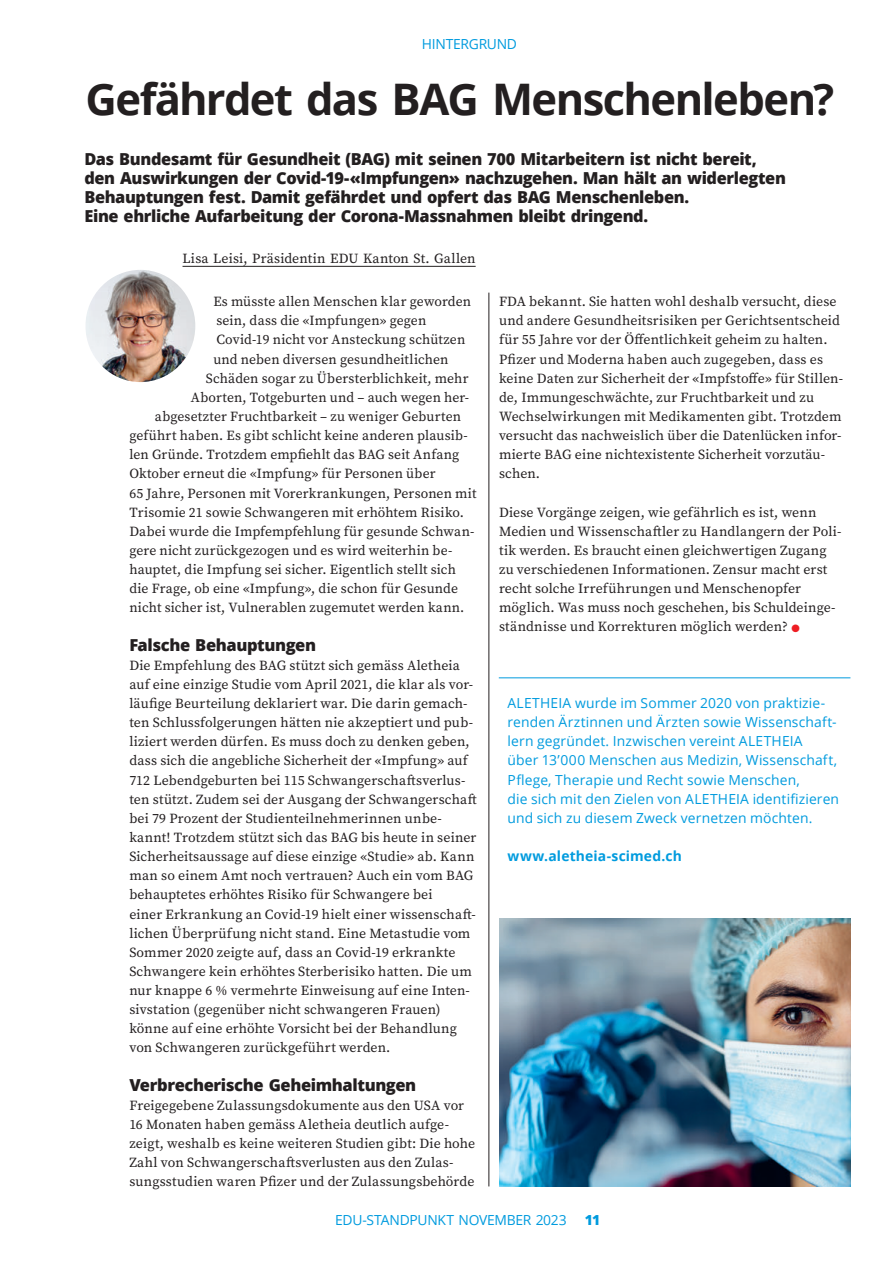
<style>
.page{position:relative;width:893px;height:1263px;background:#fff}
.page>*{position:absolute;margin:0;border:0;box-sizing:border-box;transform-origin:0 0}
.t1{font:700 43.5px "Open Sans";letter-spacing:-.035em;color:#231f20}
.t2{font:800 16.5px/19.2px "Open Sans";letter-spacing:-.025em;color:#231f20}
.t3{font:13.8px/19.2px "Source Serif Pro";letter-spacing:.01em;color:#231f20}
.t4{font:13.8px/19.2px "Open Sans";letter-spacing:.01em;color:#009bde}
.t5{font:13.8px "Open Sans";letter-spacing:-.02em;color:#009bde}
.t6{font:700 13.8px "Open Sans";letter-spacing:.01em;color:#009bde}
.t7{font:800 13.8px "Open Sans";color:#009bde}
.s1{color:#ee1d23}
</style>
<div class="page">
<hr style="left:183px;top:266px;width:293px;height:1px;background:#231f20">
<hr style="left:489px;top:293px;width:1px;height:893px;background:#231f20">
<img style="left:86px;top:270px;width:109px;height:112px">
<img style="left:499px;top:918px;width:351px;height:268px">
<hr style="left:499px;top:677px;width:351px;height:1px;background:#009bde">
<p class="t5" style="left:422px;top:34px;width:97px">HINTERGRUND</p>
<h1 class="t1" style="left:85px;top:69px;width:750px">Gefährdet das BAG Menschenleben?</h1>
<p class="t2" style="left:84px;top:148px;width:703px">Das Bundesamt für Gesundheit (BAG) mit seinen 700 Mitarbeitern ist nicht bereit, den Auswirkungen der Covid-19-«Impfungen» nachzugehen. Man hält an widerlegten Behauptungen fest. Damit gefährdet und opfert das BAG Menschenleben.<br>Eine ehrliche Aufarbeitung der Corona-Massnahmen bleibt dringend.</p>
<p class="t3" style="left:183px;top:249px;width:295px">Lisa Leisi, Präsidentin EDU Kanton St. Gallen</p>
<p class="t3" style="left:213px;top:292px;width:259px">Es müsste allen Menschen klar geworden</p>
<p class="t3" style="left:216px;top:311px;width:212px">sein, dass die «Impfungen» gegen</p>
<p class="t3" style="left:216px;top:330px;width:250px">Covid-19 nicht vor Ansteckung schützen</p>
<p class="t3" style="left:213px;top:349px;width:237px">und neben diversen gesundheitlichen</p>
<p class="t3" style="left:206px;top:368px;width:264px">Schäden sogar zu Übersterblichkeit, mehr</p>
<p class="t3" style="left:191px;top:388px;width:280px">Aborten, Totgeburten und – auch wegen her-</p>
<p class="t3" style="left:155px;top:407px;width:308px">abgesetzter Fruchtbarkeit – zu weniger Geburten</p>
<p class="t3" style="left:129px;top:426px;width:340px">geführt haben. Es gibt schlicht keine anderen plausib-</p>
<p class="t3" style="left:129px;top:445px;width:331px">len Gründe. Trotzdem empfiehlt das BAG seit Anfang</p>
<p class="t3" style="left:129px;top:464px;width:308px">Oktober erneut die «Impfung» für Personen über</p>
<p class="t3" style="left:129px;top:483px;width:349px">65 Jahre, Personen mit Vorerkrankungen, Personen mit</p>
<p class="t3" style="left:129px;top:502px;width:336px">Trisomie 21 sowie Schwangeren mit erhöhtem Risiko.</p>
<p class="t3" style="left:129px;top:522px;width:346px">Dabei wurde die Impfempfehlung für gesunde Schwan-</p>
<p class="t3" style="left:129px;top:541px;width:324px">gere nicht zurückgezogen und es wird weiterhin be-</p>
<p class="t3" style="left:129px;top:560px;width:328px">hauptet, die Impfung sei sicher. Eigentlich stellt sich</p>
<p class="t3" style="left:129px;top:579px;width:330px">die Frage, ob eine «Impfung», die schon für Gesunde</p>
<p class="t3" style="left:129px;top:598px;width:337px">nicht sicher ist, Vulnerablen zugemutet werden kann.</p>
<p class="t2" style="left:129px;top:634px;width:188px">Falsche Behauptungen</p>
<p class="t3" style="left:129px;top:655px;width:349px">Die Empfehlung des BAG stützt sich gemäss Aletheia auf eine einzige Studie vom April 2021, die klar als vor&shy;läufige Beurteilung deklariert war. Die darin gemach&shy;ten Schlussfolgerungen hätten nie akzeptiert und pub&shy;liziert werden dürfen. Es muss doch zu denken geben, dass sich die angebliche Sicherheit der «Impfung» auf 712 Lebendgeburten bei 115 Schwangerschaftsverlus&shy;ten stützt. Zudem sei der Ausgang der Schwangerschaft bei 79 Prozent der Studienteilnehmerinnen unbe&shy;kannt! Trotzdem stützt sich das BAG bis heute in seiner Sicherheitsaussage auf diese einzige «Studie» ab. Kann man so einem Amt noch vertrauen? Auch ein vom BAG behauptetes erhöhtes Risiko für Schwangere bei<br>einer Erkrankung an Covid-19 hielt einer wissenschaft&shy;lichen Überprüfung nicht stand. Eine Metastudie vom Sommer 2020 zeigte auf, dass an Covid-19 erkrankte Schwangere kein erhöhtes Sterberisiko hatten. Die um nur knappe 6 % vermehrte Einweisung auf eine Inten&shy;sivstation (gegenüber nicht schwangeren Frauen) könne auf eine erhöhte Vorsicht bei der Behandlung von Schwangeren zurückgeführt werden.</p>
<p class="t2" style="left:129px;top:1074px;width:288px">Verbrecherische Geheimhaltungen</p>
<p class="t3" style="left:129px;top:1096px;width:347px">Freigegebene Zulassungsdokumente aus den USA vor 16 Monaten haben gemäss Aletheia deutlich aufge&shy;zeigt, weshalb es keine weiteren Studien gibt: Die hohe Zahl von Schwangerschaftsverlusten aus den Zulas&shy;sungsstudien waren Pfizer und der Zulassungsbehörde</p>
<p class="t3" style="left:499px;top:292px;width:346px">FDA bekannt. Sie hatten wohl deshalb versucht, diese und andere Gesundheitsrisiken per Gerichtsentscheid für 55 Jahre vor der Öffentlichkeit geheim zu halten.<br>Pfizer und Moderna haben auch zugegeben, dass es keine Daten zur Sicherheit der «Impfstoffe» für Stillen&shy;de, Immungeschwächte, zur Fruchtbarkeit und zu Wechselwirkungen mit Medikamenten gibt. Trotzdem versucht das nachweislich über die Datenlücken infor&shy;mierte BAG eine nichtexistente Sicherheit vorzutäu&shy;schen.</p>
<p class="t3" style="left:499px;top:502px;width:344px">Diese Vorgänge zeigen, wie gefährlich es ist, wenn Medien und Wissenschaftler zu Handlangern der Poli&shy;tik werden. Es braucht einen gleichwertigen Zugang zu verschiedenen Informationen. Zensur macht erst recht solche Irreführungen und Menschenopfer möglich. Was muss noch geschehen, bis Schuldeinge&shy;ständnisse und Korrekturen möglich werden? <span class="s1">●</span></p>
<p class="t4" style="left:507px;top:693px;width:333px">ALETHEIA wurde im Sommer 2020 von praktizie&shy;renden Ärztinnen und Ärzten sowie Wissenschaft&shy;lern gegründet. Inzwischen vereint ALETHEIA<br>über 13’000 Menschen aus Medizin, Wissenschaft, Pflege, Therapie und Recht sowie Menschen,<br>die sich mit den Zielen von ALETHEIA identifizieren und sich zu diesem Zweck vernetzen möchten.</p>
<p class="t6" style="left:507px;top:846px;width:176px">www.aletheia-scimed.ch</p>
<p class="t5" style="left:335px;top:1210px;width:233px">EDU-STANDPUNKT NOVEMBER 2023</p>
<p class="t7" style="left:585px;top:1209px;width:17px">11</p>
</div>
